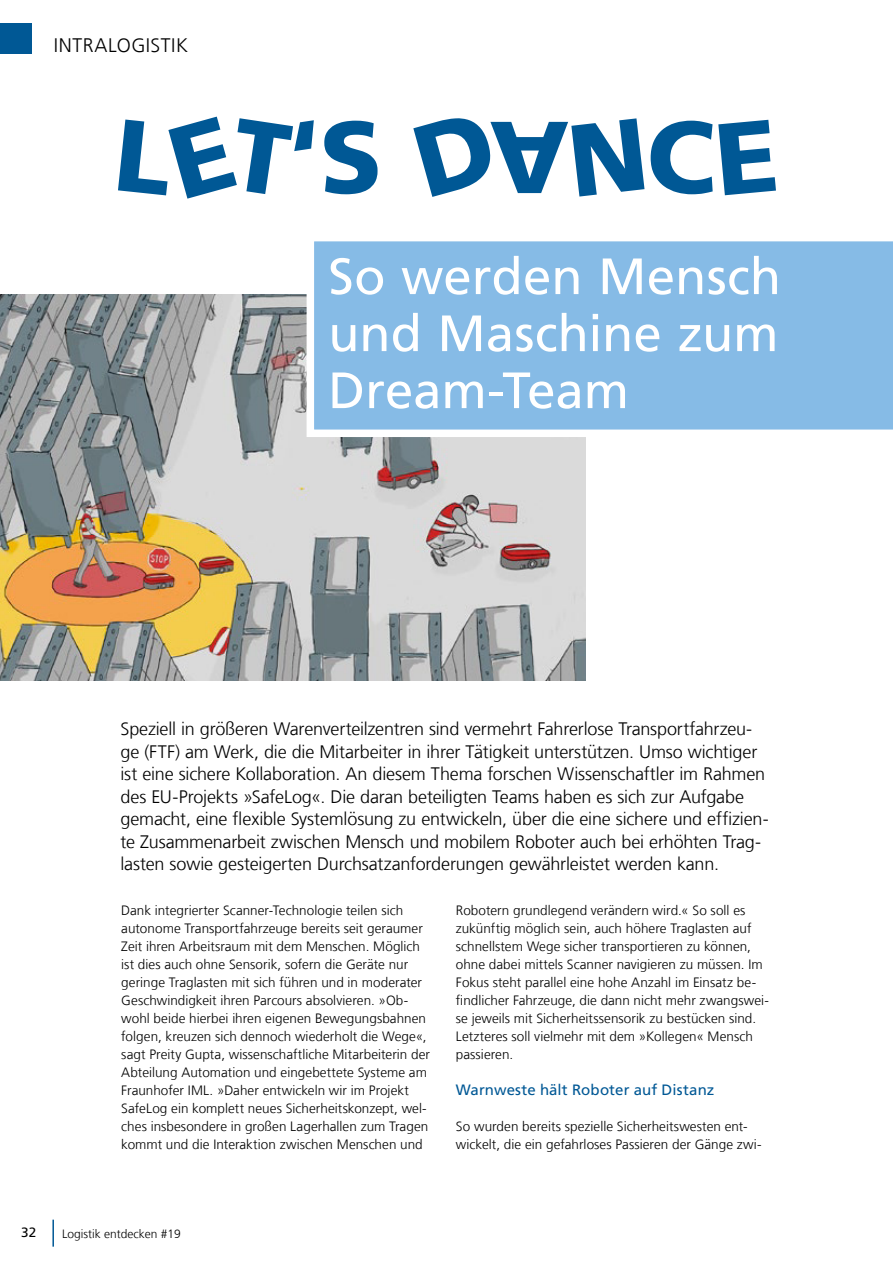
<style>
.page{position:relative;width:893px;height:1263px;background:#fff}
.page>*{position:absolute;margin:0;border:0;box-sizing:border-box;transform-origin:0 0}
.t1{font:51px/57px "Frutiger LT Com";color:#fff;text-align:justify}
.t2{font:300 19.5px "Frutiger LT Com";letter-spacing:.03em;color:#000}
.t3{font:300 18px/22.5px "Frutiger LT Com";letter-spacing:-.01em;color:#000}
.t4{font:15px "Frutiger LT Com";letter-spacing:.005em;color:#005895}
.t5{font:300 13.5px/18px "Frutiger LT Com";letter-spacing:.005em;color:#000}
.t6{font:13.5px "Frutiger LT Com";color:#000}
.t7{font:300 12px "Frutiger LT Com";color:#000}
</style>
<div class="page">
<img style="left:0;top:295px;width:586px;height:385px">
<div style="left:307px;top:241px;width:586px;height:196px;background:#86bbe6"></div>
<svg style="left:118px;top:117px;width:196px;height:82px"></svg>
<svg style="left:324px;top:118px;width:452px;height:79px"></svg>
<hr style="left:52px;top:1220px;width:2px;height:27px;background:#005895">
<div style="left:0;top:23px;width:31px;height:31px;background:#005895"></div>
<h2 class="t2" style="left:54px;top:35px;width:136px">INTRALOGISTIK</h2>
<h1 class="t1" style="left:328px;top:248px;width:454px">So werden Mensch und Maschine zum Dream-Team</h1>
<p class="t3" style="left:121px;top:718px;width:650px">Speziell in größeren Warenverteilzentren sind vermehrt Fahrerlose Transportfahrzeu&shy;ge (FTF) am Werk, die die Mitarbeiter in ihrer Tätigkeit unterstützen. Umso wichtiger ist eine sichere Kollaboration. An diesem Thema forschen Wissenschaftler im Rahmen des EU-Projekts »SafeLog«. Die daran beteiligten Teams haben es sich zur Aufgabe gemacht, eine lexible Systemlösung zu entwickeln, über die eine sichere und efizien&shy;te Zusammenarbeit zwischen Mensch und mobilem Roboter auch bei erhöhten Trag&shy;lasten sowie gesteigerten Durchsatzanforderungen gewährleistet werden kann.</p>
<p class="t5" style="left:121px;top:902px;width:310px">Dank integrierter Scanner-Technologie teilen sich autonome Transportfahrzeuge bereits seit geraumer Zeit ihren Arbeitsraum mit dem Menschen. Möglich ist dies auch ohne Sensorik, sofern die Geräte nur geringe Traglasten mit sich führen und in moderater Geschwindigkeit ihren Parcours absolvieren. »Ob&shy;wohl beide hierbei ihren eigenen Bewegungsbahnen folgen, kreuzen sich dennoch wiederholt die Wege«, sagt Preity Gupta, wissenschaftliche Mitarbeiterin der Abteilung Automation und eingebettete Systeme am Fraunhofer IML. »Daher entwickeln wir im Projekt SafeLog ein komplett neues Sicherheitskonzept, wel&shy;ches insbesondere in großen Lagerhallen zum Tragen kommt und die Interaktion zwischen Menschen und</p>
<p class="t5" style="left:456px;top:902px;width:315px">Robotern grundlegend verändern wird.« So soll es zukünftig möglich sein, auch höhere Traglasten auf schnellstem Wege sicher transportieren zu können, ohne dabei mittels Scanner navigieren zu müssen. Im Fokus steht parallel eine hohe Anzahl im Einsatz be&shy;indlicher Fahrzeuge, die dann nicht mehr zwangswei&shy;se jeweils mit Sicherheitssensorik zu bestücken sind.<br>Letzteres soll vielmehr mit dem »Kollegen« Mensch passieren.</p>
<p class="t4" style="left:456px;top:1081px;width:260px">Warnweste hält Roboter auf Distanz</p>
<p class="t5" style="left:456px;top:1118px;width:307px">So wurden bereits spezielle Sicherheitswesten ent&shy;wickelt, die ein gefahrloses Passieren der Gänge zwi-</p>
<p class="t6" style="left:21px;top:1227px;width:17px">32</p>
<p class="t7" style="left:62px;top:1228px;width:120px">Logistik entdecken #19</p>
</div>
